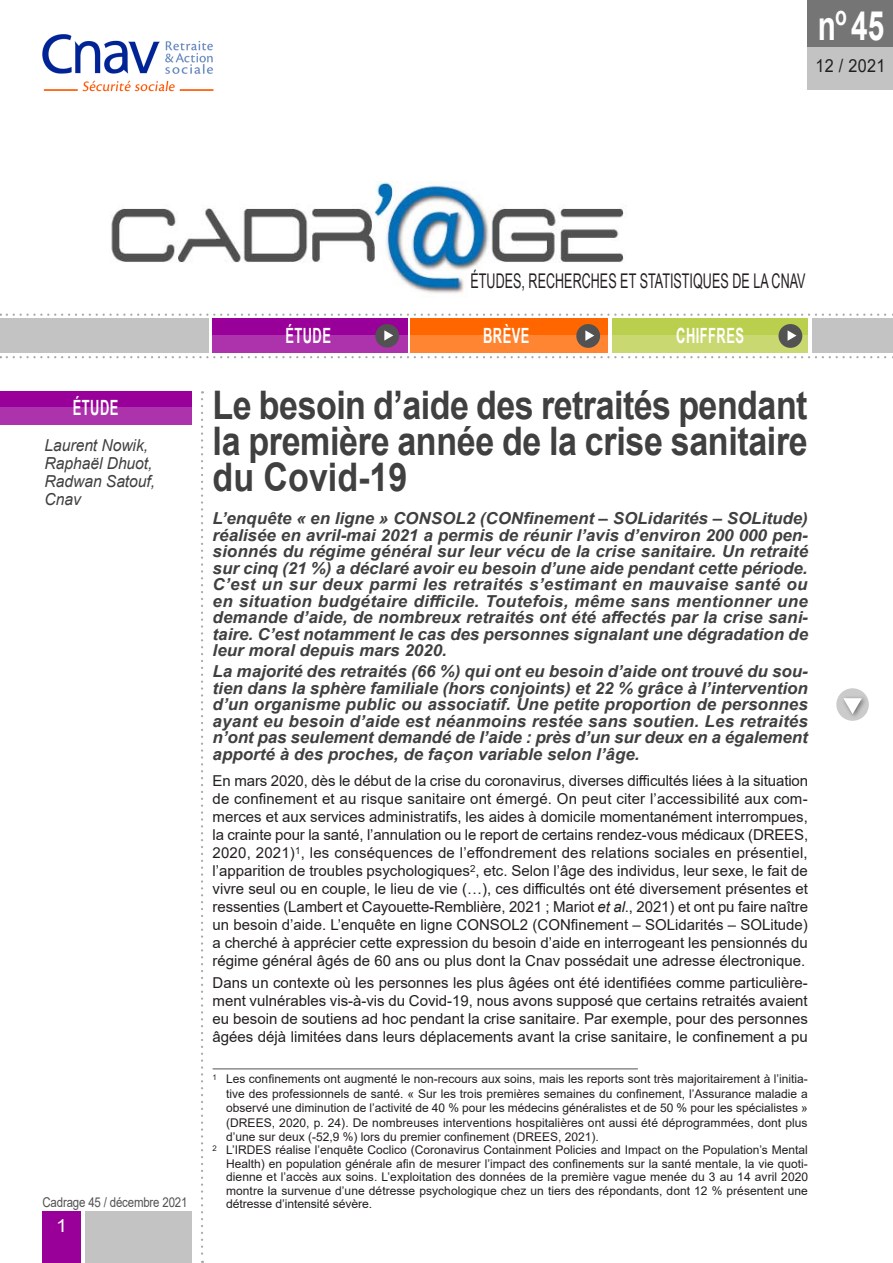
<style>
.page{position:relative;width:893px;height:1263px;background:#fff}
.page>*{position:absolute;margin:0;border:0;box-sizing:border-box;transform-origin:0 0}
.t1{font:700 40.5px "Arial";color:#fff;scale:.73 1}
.t2{font:700 39.3px/36px "Arial";letter-spacing:-.01em;color:#404040;text-align:justify;scale:.86 1}
.t3{font:700 22.5px "Arial";letter-spacing:.065em;color:#fff}
.t4{font:700 21px "Arial Narrow";letter-spacing:.03em;color:#fff;scale:.75 1}
.t5{font:20.25px "Arial Narrow";color:#231f20;scale:.76 1}
.t6{font:18px "Arial";letter-spacing:.02em;color:#231f20;scale:.9 1}
.t7{font:18px "Arial";color:#fff;scale:1.1 1}
.t8{font:italic 700 16.5px/16.5px "Arial";color:#404040;text-align:justify}
.t9{font:italic 16.5px/18px "Arial";letter-spacing:-.005em;color:#404040;scale:.95 1}
.t10{font:15px/18px "Arial";color:#231f20;text-align:justify}
.t11{font:13.5px "Arial";letter-spacing:-.015em;color:#525252;scale:.85 1}
.t12{font:12px "Arial";color:#231f20}
.s1{font-style:italic}
</style>
<div class="page">
<img style="left:42px;top:34px;width:172px;height:58px">
<div style="left:43px;top:1212px;width:38px;height:51px;background:#909"></div>
<div style="left:85px;top:1212px;width:106px;height:51px;background:#c3c3c3"></div>
<svg style="left:7px;top:314px;width:886px;height:2px"></svg>
<svg style="left:7px;top:356px;width:886px;height:2px"></svg>
<img style="left:111px;top:181px;width:513px;height:113px">
<div style="left:808px;top:0;width:85px;height:85px;background:#757575"></div>
<div style="left:808px;top:47px;width:85px;height:42px;background:#c3c3c3"></div>
<div style="left:0;top:319px;width:208px;height:34px;background:#c3c3c3"></div>
<div style="left:812px;top:319px;width:81px;height:34px;background:#c3c3c3"></div>
<svg style="left:201px;top:399px;width:2px;height:864px"></svg>
<div style="left:213px;top:336px;width:195px;height:17px;background:#ad33ad"></div>
<div style="left:0;top:391px;width:191px;height:34px;background:#909"></div>
<div style="left:0;top:408px;width:191px;height:17px;background:#ad33ad"></div>
<div style="left:411px;top:319px;width:195px;height:34px;background:#f60"></div>
<div style="left:411px;top:336px;width:195px;height:17px;background:#ff8533"></div>
<div style="left:576px;top:324px;width:24px;height:24px;background:#525252;border-radius:50%"></div>
<svg style="left:585px;top:330px;width:9px;height:11px"></svg>
<div style="left:212px;top:319px;width:193px;height:33px;background:#909"></div>
<div style="left:212px;top:335px;width:193px;height:17px;background:#ad33ad"></div>
<div style="left:375px;top:324px;width:24px;height:24px;background:#525252;border-radius:50%"></div>
<svg style="left:384px;top:330px;width:9px;height:11px"></svg>
<div style="left:612px;top:319px;width:196px;height:34px;background:#bbcf4e"></div>
<div style="left:612px;top:336px;width:196px;height:17px;background:#c9d871"></div>
<div style="left:778px;top:324px;width:24px;height:24px;background:#525252;border-radius:50%"></div>
<svg style="left:788px;top:330px;width:9px;height:11px"></svg>
<div style="left:836px;top:687px;width:34px;height:34px;background:#cbcbcb;border-radius:50%"></div>
<div style="left:835px;top:687px;width:35px;height:35px;border:2px solid #fff;border-radius:50%"></div>
<div style="left:841px;top:695px;width:27px;height:25px;background:#525252;opacity:.75"></div>
<svg style="left:843px;top:698px;width:19px;height:16px"></svg>
<hr style="left:213px;top:1068px;width:425px;height:1px;background:#525252">
<h1 class="t1" style="left:818px;top:-3px;width:93px">n<sup>o</sup> 45</h1>
<p class="t6" style="left:815px;top:53px;width:79px">12 / 2021</p>
<h3 class="t4" style="left:73px;top:392px;width:62px">ÉTUDE</h3>
<p class="t9" style="left:45px;top:436px;width:118px">Laurent Nowik,<br>Raphaël Dhuot,<br>Radwan Satouf,<br>Cnav</p>
<p class="t11" style="left:43px;top:1193px;width:172px">Cadrage 45 / décembre 2021</p>
<p class="t7" style="left:56px;top:1213px;width:12px">1</p>
<h3 class="t5" style="left:470px;top:266px;width:442px">ÉTUDES, RECHERCHES ET STATISTIQUES DE LA CNAV</h3>
<h3 class="t3" style="left:269px;top:320px;width:83px">ÉTUDE</h3>
<h3 class="t3" style="left:469px;top:320px;width:85px">BRÈVE</h3>
<h3 class="t3" style="left:649px;top:320px;width:124px">CHIFFRES</h3>
<h3 class="t4" style="left:285px;top:320px;width:62px">ÉTUDE</h3>
<h3 class="t4" style="left:483px;top:320px;width:63px">BRÈVE</h3>
<h3 class="t4" style="left:676px;top:320px;width:92px">CHIFFRES</h3>
<h2 class="t2" style="left:213px;top:387px;width:694px">Le besoin d’aide des retraités pendant la première année de la crise sanitaire du Covid-19</h2>
<p class="t8" style="left:213px;top:511px;width:597px">L’enquête « en ligne » CONSOL2 (CONfinement – SOLidarités – SOLitude) réalisée en avril-mai 2021 a permis de réunir l’avis d’environ 200 000 pen&shy;sionnés du régime général sur leur vécu de la crise sanitaire. Un retraité sur cinq (21 %) a déclaré avoir eu besoin d’une aide pendant cette période.<br>C’est un sur deux parmi les retraités s’estimant en mauvaise santé ou en situation budgétaire difficile. Toutefois, même sans mentionner une demande d’aide, de nombreux retraités ont été affectés par la crise sani&shy;taire. C’est notamment le cas des personnes signalant une dégradation de leur moral depuis mars 2020.</p>
<p class="t8" style="left:213px;top:663px;width:597px">La majorité des retraités (66 %) qui ont eu besoin d’aide ont trouvé du sou&shy;tien dans la sphère familiale (hors conjoints) et 22 % grâce à l’intervention d’un organisme public ou associatif. Une petite proportion de personnes ayant eu besoin d’aide est néanmoins restée sans soutien. Les retraités n’ont pas seulement demandé de l’aide : près d’un sur deux en a également apporté à des proches, de façon variable selon l’âge.</p>
<p class="t10" style="left:213px;top:772px;width:597px">En mars 2020, dès le début de la crise du coronavirus, diverses difficultés liées à la situation de confinement et au risque sanitaire ont émergé. On peut citer l’accessibilité aux com&shy;merces et aux services administratifs, les aides à domicile momentanément interrompues, la crainte pour la santé, l’annulation ou le report de certains rendez-vous médicaux (DREES, 2020, 2021)<sup>1</sup>, les conséquences de l’effondrement des relations sociales en présentiel, l’apparition de troubles psychologiques<sup>2</sup>, etc. Selon l’âge des individus, leur sexe, le fait de vivre seul ou en couple, le lieu de vie (…), ces difficultés ont été diversement présentes et ressenties (Lambert et Cayouette-Remblière, 2021 ; Mariot <span class="s1">et al</span>., 2021) et ont pu faire naître un besoin d’aide. L’enquête en ligne CONSOL2 (CONfinement – SOLidarités – SOLitude) a cherché à apprécier cette expression du besoin d’aide en interrogeant les pensionnés du régime général âgés de 60 ans ou plus dont la Cnav possédait une adresse électronique.</p>
<p class="t10" style="left:213px;top:974px;width:597px">Dans un contexte où les personnes les plus âgées ont été identifiées comme particulière&shy;ment vulnérables vis-à-vis du Covid-19, nous avons supposé que certains retraités avaient eu besoin de soutiens ad hoc pendant la crise sanitaire. Par exemple, pour des personnes âgées déjà limitées dans leurs déplacements avant la crise sanitaire, le confinement a pu</p>
<p class="t12" style="left:213px;top:1071px;width:597px"><sup>1</sup> Les confinements ont augmenté le non-recours aux soins, mais les reports sont très majoritairement à l’initia-</p>
<p class="t12" style="left:226px;top:1085px;width:583px">tive des professionnels de santé. « Sur les trois premières semaines du confinement, l’Assurance maladie a</p>
<p class="t12" style="left:226px;top:1099px;width:583px">observé une diminution de l’activité de 40 % pour les médecins généralistes et de 50 % pour les spécialistes »</p>
<p class="t12" style="left:226px;top:1114px;width:583px">(DREES, 2020, p. 24). De nombreuses interventions hospitalières ont aussi été déprogrammées, dont plus</p>
<p class="t12" style="left:226px;top:1128px;width:374px">d’une sur deux (-52,9 %) lors du premier confinement (DREES, 2021).</p>
<p class="t12" style="left:213px;top:1142px;width:597px"><sup>2</sup> L’IRDES réalise l’enquête Coclico (Coronavirus Containment Policies and Impact on the Population’s Mental</p>
<p class="t12" style="left:226px;top:1155px;width:583px">Health) en population générale afin de mesurer l’impact des confinements sur la santé mentale, la vie quoti-</p>
<p class="t12" style="left:226px;top:1169px;width:584px">dienne et l’accès aux soins. L’exploitation des données de la première vague menée du 3 au 14 avril 2020</p>
<p class="t12" style="left:226px;top:1182px;width:583px">montre la survenue d’une détresse psychologique chez un tiers des répondants, dont 12 % présentent une</p>
<p class="t12" style="left:226px;top:1196px;width:148px">détresse d’intensité sévère.</p>
</div>
